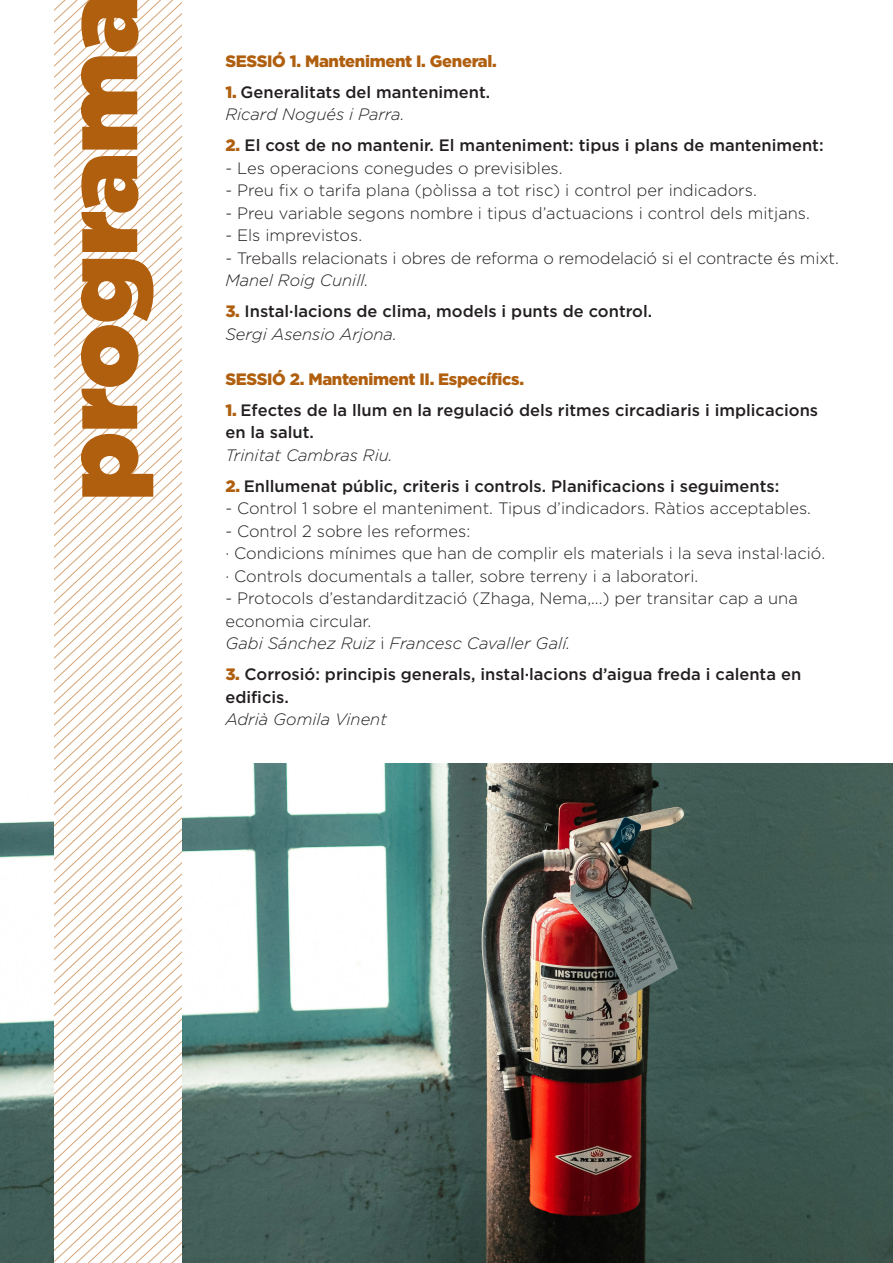
<style>
.page{position:relative;width:893px;height:1263px;background:#fff}
.page>*{position:absolute;margin:0;border:0;box-sizing:border-box;transform-origin:0 0}
.t1{font:100.65px "Gotham Ultra";color:#b05f0f}
.t2{font:300 16.5px/22.5px "Gotham";color:#231f20}
.t3{font:500 16.5px/22.5px "Gotham";color:#231f20}
.t4{font:900 16.5px "Gotham";letter-spacing:-.02em;color:#b05f0f}
.t5{font:italic 300 16.5px "Gotham";color:#231f20}
.s1{font-weight:900;color:#b05f0f}
.s2{font-weight:300;font-style:italic}
.s3{font-style:italic}
</style>
<div class="page">
<img style="left:0;top:763px;width:893px;height:500px">
<svg style="left:54px;top:0;width:127px;height:1263px"></svg>
<p class="t1" style="left:43px;top:500px;width:509px;rotate:-90deg">programa</p>
<p class="t4" style="left:225px;top:51px;width:273px">SESSIÓ 1. Manteniment I. General.</p>
<p class="t3" style="left:225px;top:80px;width:266px"><span class="s1">1.</span> Generalitats del manteniment.<br><span class="s2">Ricard Nogués i Parra.</span></p>
<p class="t3" style="left:225px;top:134px;width:600px"><span class="s1">2.</span> El cost de no mantenir. El manteniment: tipus i plans de manteniment:</p>
<p class="t2" style="left:225px;top:156px;width:339px">- Les operacions conegudes o previsibles.</p>
<p class="t2" style="left:225px;top:179px;width:533px">- Preu fix o tarifa plana (pòlissa a tot risc) i control per indicadors.</p>
<p class="t2" style="left:225px;top:201px;width:586px">- Preu variable segons nombre i tipus d’actuacions i control dels mitjans.</p>
<p class="t2" style="left:225px;top:224px;width:138px">- Els imprevistos.</p>
<p class="t2" style="left:225px;top:246px;width:615px">- Treballs relacionats i obres de reforma o remodelació si el contracte és mixt.</p>
<p class="t5" style="left:225px;top:271px;width:145px">Manel Roig Cunill.</p>
<p class="t3" style="left:225px;top:300px;width:428px"><span class="s1">3.</span> Instal·lacions de clima, models i punts de control.<br><span class="s2">Sergi Asensio Arjona.</span></p>
<p class="t4" style="left:225px;top:369px;width:300px">SESSIÓ 2. Manteniment II. Específics.</p>
<p class="t3" style="left:225px;top:398px;width:594px"><span class="s1">1.</span> Efectes de la llum en la regulació dels ritmes circadiaris i implicacions en la salut.<br><span class="s2">Trinitat Cambras Riu.</span></p>
<p class="t3" style="left:225px;top:474px;width:556px"><span class="s1">2.</span> Enllumenat públic, criteris i controls. Planificacions i seguiments:</p>
<p class="t2" style="left:225px;top:497px;width:587px">- Control 1 sobre el manteniment. Tipus d’indicadors. Ràtios acceptables.</p>
<p class="t2" style="left:225px;top:519px;width:601px">- Control 2 sobre les reformes:<br>· Condicions mínimes que han de complir els materials i la seva instal·lació. · Controls documentals a taller, sobre terreny i a laboratori.</p>
<p class="t2" style="left:225px;top:587px;width:574px">- Protocols d’estandardització (Zhaga, Nema,...) per transitar cap a una economia circular.<br><span class="s3">Gabi Sánchez Ruiz</span> i <span class="s3">Francesc Cavaller Galí.</span></p>
<p class="t3" style="left:225px;top:663px;width:577px"><span class="s1">3.</span> Corrosió: principis generals, instal·lacions d’aigua freda i calenta en edificis.<br><span class="s2">Adrià Gomila Vinent</span></p>
</div>
